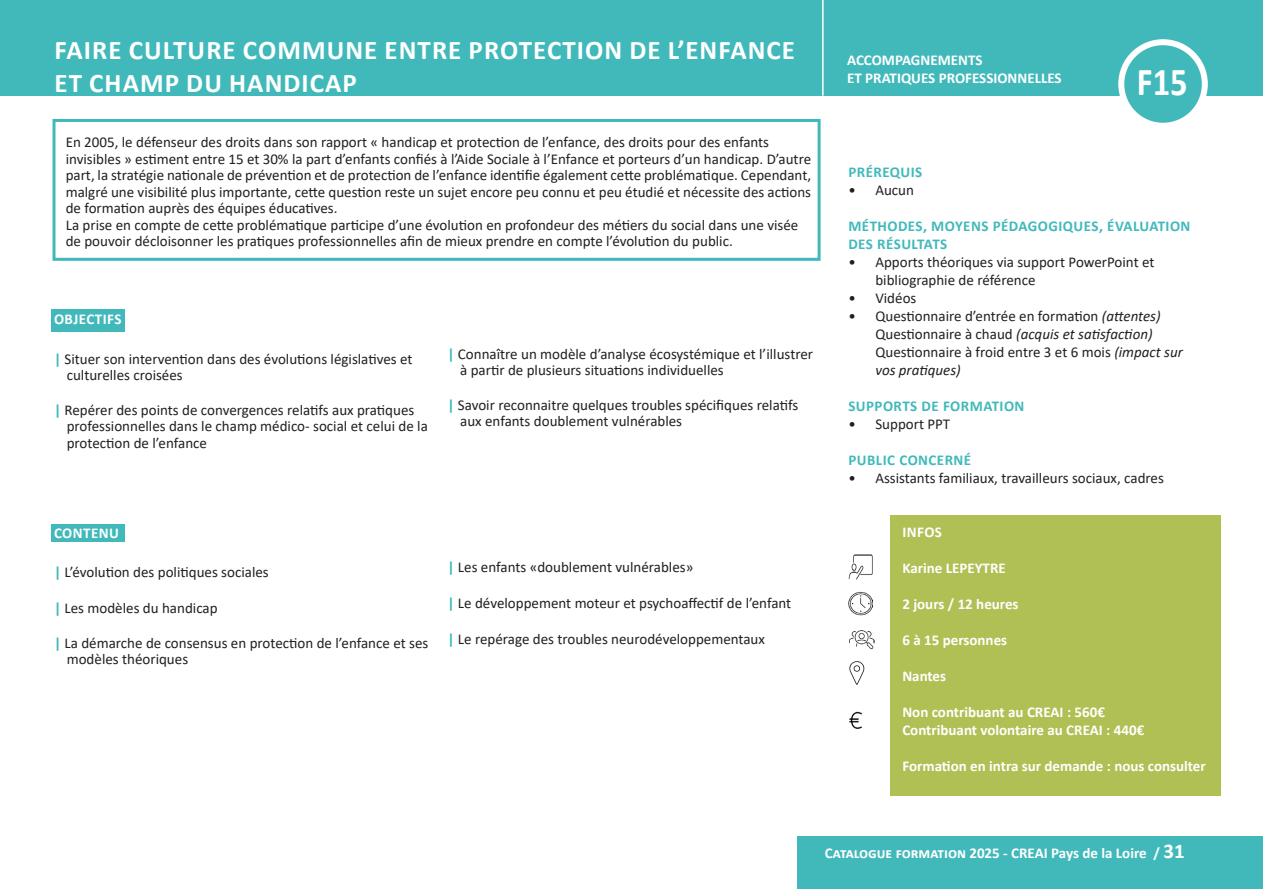
<style>
.page{position:relative;width:1263px;height:893px;background:#fff}
.page>*{position:absolute;margin:0;border:0;box-sizing:border-box;transform-origin:0 0}
.t1{font:700 39.75px "Calibri";color:#fff;scale:.87 1}
.t2{font:700 27px/32.4px "Calibri";letter-spacing:.04em;color:#fff}
.t3{font:15px/16.5px "Calibri";color:#231f20}
.t4{font:700 15px "Calibri";color:#fff}
.t5{font:700 15px/18px "Calibri";letter-spacing:.03em;color:#41b9bb}
.t6{font:italic 15px "Calibri";color:#231f20}
.t7{font:700 15px "Calibri";letter-spacing:.03em;color:#fff}
.s1{font-weight:700;color:#41b9bb}
.s2{font-style:italic}
.s3{font-style:normal}
.s4{font-size:21px}
</style>
<div class="page">
<div style="left:797px;top:836px;width:466px;height:53px;background:#41b9bb"></div>
<div style="left:890px;top:515px;width:330px;height:281px;background:#b1c054"></div>
<div style="left:0;top:0;width:1263px;height:96px;background:#41b9bb"></div>
<div style="left:51px;top:524px;width:74px;height:18px;background:#41b9bb"></div>
<div style="left:51px;top:309px;width:74px;height:23px;background:#41b9bb"></div>
<div style="left:52px;top:119px;width:769px;height:142px;border:3px solid #41b9bb"></div>
<img style="left:848px;top:554px;width:25px;height:26px">
<img style="left:848px;top:591px;width:25px;height:25px">
<img style="left:849px;top:630px;width:26px;height:20px">
<img style="left:849px;top:661px;width:15px;height:23px">
<img style="left:849px;top:712px;width:13px;height:16px">
<hr style="left:822px;top:0;width:2px;height:96px;background:#fff">
<div style="left:1121px;top:42px;width:84px;height:84px;background:#41b9bb;border-radius:50%"></div>
<div style="left:1118px;top:39px;width:90px;height:90px;border:6px solid #fff;border-radius:50%"></div>
<p class="t2" style="left:55px;top:34px;width:742px">FAIRE CULTURE COMMUNE ENTRE PROTECTION DE L’ENFANCE<br>ET CHAMP DU HANDICAP</p>
<p class="t3" style="left:66px;top:134px;width:705px">En 2005, le défenseur des droits dans son rapport « handicap et protection de l’enfance, des droits pour des enfants</p>
<p class="t3" style="left:66px;top:150px;width:747px;text-align:justify">invisibles » estiment entre 15 et 30% la part d’enfants confiés à l’Aide Sociale à l’Enfance et porteurs d’un handicap. D’autre part, la stratégie nationale de prévention et de protection de l’enfance identifie également cette problématique. Cependant, malgré une visibilité plus importante, cette question reste un sujet encore peu connu et peu étudié et nécessite des actions de formation auprès des équipes éducatives.</p>
<p class="t3" style="left:66px;top:216px;width:734px">La prise en compte de cette problématique participe d’une évolution en profondeur des métiers du social dans une visée</p>
<p class="t3" style="left:66px;top:233px;width:669px">de pouvoir décloisonner les pratiques professionnelles afin de mieux prendre en compte l’évolution du public.</p>
<p class="t7" style="left:54px;top:309px;width:69px">OBJECTIFS</p>
<p class="t3" style="left:67px;top:350px;width:347px;text-indent:-13px"><span class="s1">|</span> Situer son intervention dans des évolutions législatives et culturelles croisées</p>
<p class="t3" style="left:67px;top:401px;width:363px;text-indent:-13px"><span class="s1">|</span> Repérer des points de convergences relatifs aux pratiques professionnelles dans le champ médico- social et celui de la protection de l’enfance</p>
<p class="t3" style="left:460px;top:345px;width:354px;text-indent:-13px"><span class="s1">|</span> Connaître un modèle d’analyse écosystémique et l’illustrer à partir de plusieurs situations individuelles</p>
<p class="t3" style="left:460px;top:396px;width:340px;text-indent:-13px"><span class="s1">|</span> Savoir reconnaitre quelques troubles spécifiques relatifs aux enfants doublement vulnérables</p>
<p class="t7" style="left:54px;top:522px;width:66px">CONTENU</p>
<p class="t3" style="left:54px;top:564px;width:216px"><span class="s1">|</span> L’évolution des politiques sociales</p>
<p class="t3" style="left:54px;top:600px;width:165px"><span class="s1">|</span> Les modèles du handicap</p>
<p class="t3" style="left:67px;top:634px;width:363px;text-indent:-13px"><span class="s1">|</span> La démarche de consensus en protection de l’enfance et ses modèles théoriques</p>
<p class="t3" style="left:447px;top:558px;width:247px"><span class="s1">|</span> Les enfants «doublement vulnérables»</p>
<p class="t3" style="left:447px;top:594px;width:345px"><span class="s1">|</span> Le développement moteur et psychoaffectif de l’enfant</p>
<p class="t3" style="left:447px;top:630px;width:319px"><span class="s1">|</span> Le repérage des troubles neurodéveloppementaux</p>
<p class="t4" style="left:847px;top:50px;width:137px">ACCOMPAGNEMENTS</p>
<p class="t4" style="left:847px;top:68px;width:216px">ET PRATIQUES PROFESSIONNELLES</p>
<p class="t1" style="left:1137px;top:54px;width:60px">F15</p>
<p class="t5" style="left:848px;top:163px;width:76px">PRÉREQUIS</p>
<p class="t3" style="left:848px;top:181px;width:67px">• Aucun</p>
<p class="t5" style="left:848px;top:217px;width:344px">MÉTHODES, MOYENS PÉDAGOGIQUES, ÉVALUATION<br>DES RÉSULTATS</p>
<p class="t3" style="left:848px;top:253px;width:308px">• Apports théoriques via support PowerPoint et</p>
<p class="t3" style="left:875px;top:271px;width:162px">bibliographie de référence</p>
<p class="t3" style="left:848px;top:289px;width:70px">• Vidéos</p>
<p class="t3" style="left:848px;top:307px;width:314px">• Questionnaire d’entrée en formation <span class="s2">(attentes)</span></p>
<p class="t6" style="left:875px;top:324px;width:279px"><span class="s3">Questionnaire à chaud</span> (acquis et satisfaction)</p>
<p class="t3" style="left:875px;top:343px;width:309px">Questionnaire à froid entre 3 et 6 mois <span class="s2">(impact sur</span></p>
<p class="t6" style="left:875px;top:360px;width:87px">vos pratiques)</p>
<p class="t5" style="left:848px;top:397px;width:178px">SUPPORTS DE FORMATION</p>
<p class="t3" style="left:848px;top:415px;width:103px">• Support PPT</p>
<p class="t5" style="left:848px;top:451px;width:124px">PUBLIC CONCERNÉ</p>
<p class="t3" style="left:848px;top:469px;width:317px">• Assistants familiaux, travailleurs sociaux, cadres</p>
<p class="t4" style="left:902px;top:521px;width:41px">INFOS</p>
<p class="t4" style="left:902px;top:557px;width:105px">Karine LEPEYTRE</p>
<p class="t4" style="left:902px;top:593px;width:118px">2 jours / 12 heures</p>
<p class="t4" style="left:902px;top:629px;width:106px">6 à 15 personnes</p>
<p class="t4" style="left:902px;top:665px;width:45px">Nantes</p>
<p class="t4" style="left:902px;top:701px;width:204px">Non contribuant au CREAI : 560€</p>
<p class="t4" style="left:902px;top:719px;width:243px">Contribuant volontaire au CREAI : 440€</p>
<p class="t4" style="left:902px;top:755px;width:305px">Formation en intra sur demande : nous consulter</p>
<p class="t4" style="left:825px;top:843px;width:361px">Catalogue formation 2025 - CREAI Pays de la Loire / <span class="s4">31</span></p>
</div>
